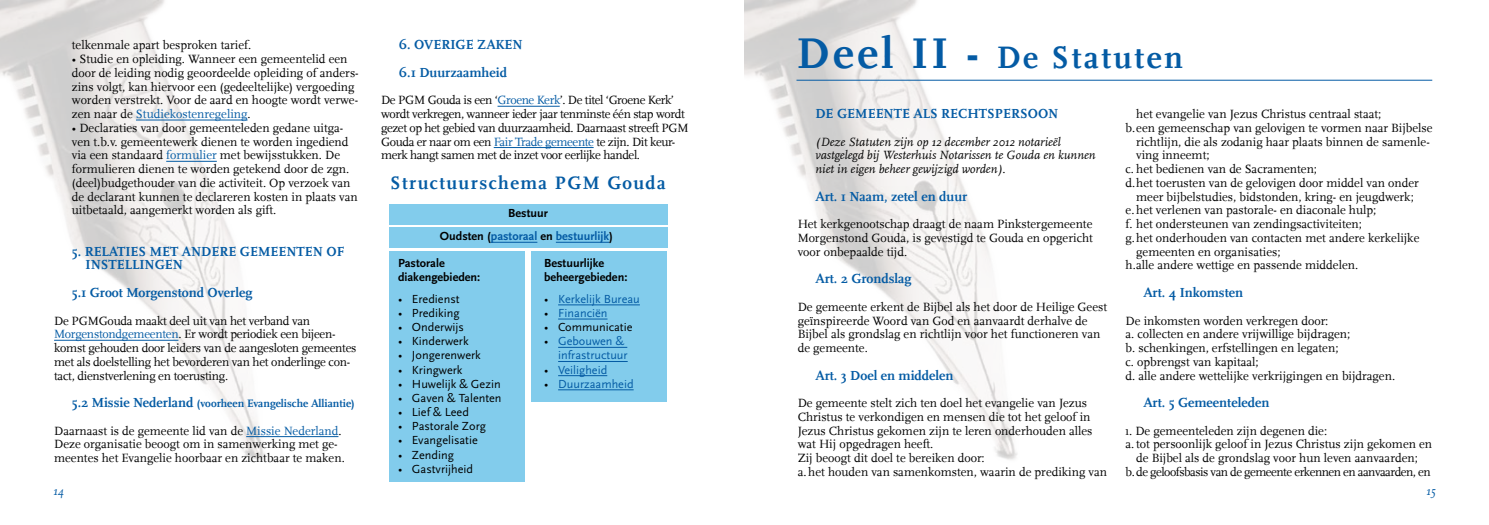
<style>
.page{position:relative;width:1489px;height:525px;background:#fff}
.page>*{position:absolute;margin:0;border:0;box-sizing:border-box;transform-origin:0 0}
.t1{font:700 32.5px "Scala";letter-spacing:.075em;color:#045ba4}
.t2{font:700 18.88px "Scala";letter-spacing:.075em;color:#045ba4}
.t3{font:700 13.75px/13.8px "Scala";color:#045ba4}
.t4{font:12.5px/13.8px "Scala";color:#000}
.t5{font:12.5px/13.8px "Scala";letter-spacing:-.03em;color:#000}
.t6{font:12.5px/13.8px "Scala";letter-spacing:-.02em;color:#000}
.t7{font:italic 12.5px/13.8px "Scala";color:#000}
.t8{font:12.5px "Scala";letter-spacing:-.04em;color:#000}
.t9{font:italic 12.5px "Scala";color:#045ba4}
.t10{font:12.25px "Scala Sans";color:#000}
.t11{font:12.25px/14.1px "Scala Sans";color:#045ba4;text-align:right}
.t12{font:700 12.25px/14.1px "Scala Sans";color:#000}
.t13{font:700 12.25px/23.1px "Scala Sans";color:#045ba4;text-align:center}
.t14{font:700 11.25px "Scala";color:#045ba4}
.s1{color:#045ba4}
.s2{font-size:13.75px}
.s3{color:#000}
.s4{font-size:45px}
.s5{font-style:normal}
</style>
<div class="page">
<img style="left:0;top:0;width:312px;height:460px">
<img style="left:744px;top:0;width:319px;height:460px">
<div style="left:389px;top:203px;width:278px;height:21px;background:#82ccec"></div>
<div style="left:389px;top:227px;width:278px;height:21px;background:#82ccec"></div>
<div style="left:389px;top:250px;width:135px;height:231px;background:#82ccec"></div>
<div style="left:531px;top:250px;width:136px;height:151px;background:#82ccec"></div>
<hr style="left:136px;top:120px;width:111px;height:1px;background:#045ba4">
<hr style="left:166px;top:161px;width:51px;height:1px;background:#045ba4">
<hr style="left:54px;top:340px;width:124px;height:1px;background:#045ba4">
<hr style="left:246px;top:436px;width:92px;height:1px;background:#045ba4">
<hr style="left:491px;top:242px;width:46px;height:1px;background:#045ba4">
<hr style="left:556px;top:242px;width:53px;height:1px;background:#045ba4">
<hr style="left:558px;top:304px;width:82px;height:1px;background:#045ba4">
<hr style="left:558px;top:318px;width:49px;height:1px;background:#045ba4">
<hr style="left:558px;top:347px;width:69px;height:1px;background:#045ba4">
<hr style="left:558px;top:361px;width:69px;height:1px;background:#045ba4">
<hr style="left:558px;top:375px;width:49px;height:1px;background:#045ba4">
<hr style="left:558px;top:389px;width:75px;height:1px;background:#045ba4">
<hr style="left:796px;top:80px;width:635px;height:1px;background:#045ba4">
<hr style="left:497px;top:106px;width:62px;height:1px;background:#045ba4">
<hr style="left:493px;top:147px;width:100px;height:1px;background:#045ba4">
<p class="t4" style="left:72px;top:38px;width:181px">telkenmale apart besproken tarief.</p>
<p class="t4" style="left:72px;top:52px;width:288px">• Studie en opleiding. Wanneer een gemeentelid een door de leiding nodig geoordeelde opleiding of anders&shy;zins volgt, kan hiervoor een (gedeeltelijke) vergoeding worden verstrekt. Voor de aard en hoogte wordt verwe&shy;zen naar de <span class="s1">Studiekostenregeling</span>.</p>
<p class="t4" style="left:72px;top:121px;width:287px">• Declaraties van door gemeenteleden gedane uitga&shy;ven t.b.v. gemeentewerk dienen te worden ingediend via een standaard <span class="s1">formulier</span> met bewijsstukken. De formulieren dienen te worden getekend door de zgn. (deel)budgethouder van die activiteit. Op verzoek van de declarant kunnen te declareren kosten in plaats van uitbetaald, aangemerkt worden als gift.</p>
<p class="t3" style="left:86px;top:244px;width:260px;text-indent:-14px">5. RELATIES MET ANDERE GEMEENTEN OF<br>INSTELLINGEN</p>
<p class="t3" style="left:72px;top:285px;width:182px">5.1 Groot Morgenstond Overleg</p>
<p class="t6" style="left:54px;top:313px;width:304px">De PGMGouda maakt deel uit van het verband van <span class="s1">Morgenstondgemeenten</span>. Er wordt periodiek een bijeen&shy;komst gehouden door leiders van de aangesloten gemeentes met als doelstelling het bevorderen van het onderlinge con&shy;tact, dienstverlening en toerusting.</p>
<p class="t14" style="left:72px;top:397px;width:284px"><span class="s2">5.2 Missie Nederland</span> (voorheen Evangelische Alliantie)</p>
<p class="t4" style="left:54px;top:423px;width:292px">Daarnaast is de gemeente lid van de <span class="s1">Missie Nederland</span>.<br>Deze organisatie beoogt om in samenwerking met ge&shy;meentes het Evangelie hoorbaar en zichtbaar te maken.</p>
<p class="t3" style="left:399px;top:31px;width:125px;line-height:27.5px">6. OVERIGE ZAKEN<br>6.1 Duurzaamheid</p>
<p class="t5" style="left:381px;top:93px;width:309px">De PGM Gouda is een ‘<span class="s1">Groene Kerk</span>’. De titel ‘Groene Kerk’ wordt verkregen, wanneer ieder jaar tenminste één stap wordt gezet op het gebied van duurzaamheid. Daarnaast streeft PGM Gouda er naar om een <span class="s1">Fair Trade gemeente</span> te zijn. Dit keur&shy;merk hangt samen met de inzet voor eerlijke handel.</p>
<h2 class="t2" style="left:390px;top:172px;width:277px">Structuurschema PGM Gouda</h2>
<p class="t13" style="left:440px;top:202px;width:175px"><span class="s3">Bestuur<br>Oudsten (</span>pastoraal <span class="s3">en</span> bestuurlijk<span class="s3">)</span></p>
<p class="t12" style="left:398px;top:256px;width:84px">Pastorale diakengebieden:</p>
<p class="t10" style="left:398px;top:292px;width:63px">• Eredienst</p>
<p class="t10" style="left:398px;top:306px;width:63px">• Prediking</p>
<p class="t10" style="left:398px;top:320px;width:67px">• Onderwijs</p>
<p class="t10" style="left:398px;top:334px;width:72px">• Kinderwerk</p>
<p class="t10" style="left:398px;top:348px;width:84px">• Jongerenwerk</p>
<p class="t10" style="left:398px;top:363px;width:66px">• Kringwerk</p>
<p class="t10" style="left:398px;top:377px;width:104px">• Huwelijk &amp; Gezin</p>
<p class="t10" style="left:398px;top:391px;width:105px">• Gaven &amp; Talenten</p>
<p class="t10" style="left:398px;top:405px;width:72px">• Lief &amp; Leed</p>
<p class="t10" style="left:398px;top:419px;width:89px">• Pastorale Zorg</p>
<p class="t10" style="left:398px;top:433px;width:81px">• Evangelisatie</p>
<p class="t10" style="left:398px;top:447px;width:58px">• Zending</p>
<p class="t10" style="left:398px;top:462px;width:77px">• Gastvrijheid</p>
<p class="t12" style="left:544px;top:256px;width:85px">Bestuurlijke beheergebieden:</p>
<p class="t11" style="left:544px;top:292px;width:97px"><span class="s3">•</span> Kerkelijk Bureau</p>
<p class="t11" style="left:544px;top:306px;width:65px"><span class="s3">•</span> Financiën</p>
<p class="t10" style="left:544px;top:320px;width:90px">• Communicatie</p>
<p class="t11" style="left:544px;top:334px;width:85px"><span class="s3">•</span> Gebouwen &amp; infrastructuur</p>
<p class="t11" style="left:544px;top:362px;width:65px"><span class="s3">•</span> Veiligheid</p>
<p class="t11" style="left:544px;top:377px;width:91px"><span class="s3">•</span> Duurzaamheid</p>
<h1 class="t1" style="left:796px;top:39px;width:388px"><span class="s4">Deel II -</span> De Statuten</h1>
<p class="t3" style="left:815px;top:107px;width:244px">DE GEMEENTE ALS RECHTSPERSOON</p>
<p class="t7" style="left:815px;top:135px;width:282px">(Deze Statuten zijn op 12 december 2012 notarieël vastgelegd bij Westerhuis Notarissen te Gouda en kunnen niet in eigen beheer gewijzigd worden)<span class="s5">.</span></p>
<p class="t3" style="left:815px;top:189px;width:153px">Art. 1 Naam, zetel en duur</p>
<p class="t4" style="left:797px;top:217px;width:297px;text-align:justify">Het kerkgenootschap draagt de naam Pinkstergemeente Morgenstond Gouda, is gevestigd te Gouda en opgericht voor onbepaalde tijd.</p>
<p class="t3" style="left:815px;top:272px;width:98px">Art. 2 Grondslag</p>
<p class="t4" style="left:797px;top:300px;width:311px">De gemeente erkent de Bijbel als het door de Heilige Geest geïnspireerde Woord van God en aanvaardt derhalve de Bijbel als grondslag en richtlijn voor het functioneren van de gemeente.</p>
<p class="t3" style="left:815px;top:368px;width:140px">Art. 3 Doel en middelen</p>
<p class="t4" style="left:797px;top:396px;width:311px">De gemeente stelt zich ten doel het evangelie van Jezus Christus te verkondigen en mensen die tot het geloof in Jezus Christus gekomen zijn te leren onderhouden alles wat Hij opgedragen heeft.<br>Zij beoogt dit doel te bereiken door:<br>a. het houden van samenkomsten, waarin de prediking van</p>
<p class="t4" style="left:1136px;top:107px;width:246px">het evangelie van Jezus Christus centraal staat;</p>
<p class="t4" style="left:1125px;top:121px;width:308px">b.een gemeenschap van gelovigen te vormen naar Bijbelse</p>
<p class="t4" style="left:1136px;top:135px;width:295px">richtlijn, die als zodanig haar plaats binnen de samenle-</p>
<p class="t4" style="left:1136px;top:148px;width:75px">ving inneemt;</p>
<p class="t4" style="left:1125px;top:162px;width:193px">c. het bedienen van de Sacramenten;</p>
<p class="t4" style="left:1125px;top:176px;width:295px">d.het toerusten van de gelovigen door middel van onder</p>
<p class="t4" style="left:1136px;top:190px;width:279px">meer bijbelstudies, bidstonden, kring- en jeugdwerk;</p>
<p class="t4" style="left:1125px;top:203px;width:252px">e.het verlenen van pastorale- en diaconale hulp;</p>
<p class="t4" style="left:1125px;top:217px;width:238px">f. het ondersteunen van zendingsactiviteiten;</p>
<p class="t4" style="left:1125px;top:231px;width:295px">g.het onderhouden van contacten met andere kerkelijke</p>
<p class="t4" style="left:1136px;top:245px;width:146px">gemeenten en organisaties;</p>
<p class="t4" style="left:1125px;top:258px;width:234px">h.alle andere wettige en passende middelen.</p>
<p class="t3" style="left:1143px;top:285px;width:101px">Art. 4 Inkomsten</p>
<p class="t4" style="left:1125px;top:313px;width:271px">De inkomsten worden verkregen door:<br>a. collecten en andere vrijwillige bijdragen;<br>b. schenkingen, erfstellingen en legaten;<br>c. opbrengst van kapitaal;<br>d. alle andere wettelijke verkrijgingen en bijdragen.</p>
<p class="t3" style="left:1143px;top:395px;width:127px">Art. 5 Gemeenteleden</p>
<p class="t4" style="left:1125px;top:423px;width:203px">1. De gemeenteleden zijn degenen die:</p>
<p class="t4" style="left:1125px;top:437px;width:308px">a.tot persoonlijk geloof in Jezus Christus zijn gekomen en</p>
<p class="t4" style="left:1136px;top:451px;width:283px">de Bijbel als de grondslag voor hun leven aanvaarden;</p>
<p class="t8" style="left:1125px;top:465px;width:306px">b.de geloofsbasis van de gemeente erkennen en aanvaarden, en</p>
<p class="t9" style="left:53px;top:484px;width:12px">14</p>
<p class="t9" style="left:1425px;top:484px;width:11px">15</p>
</div>
